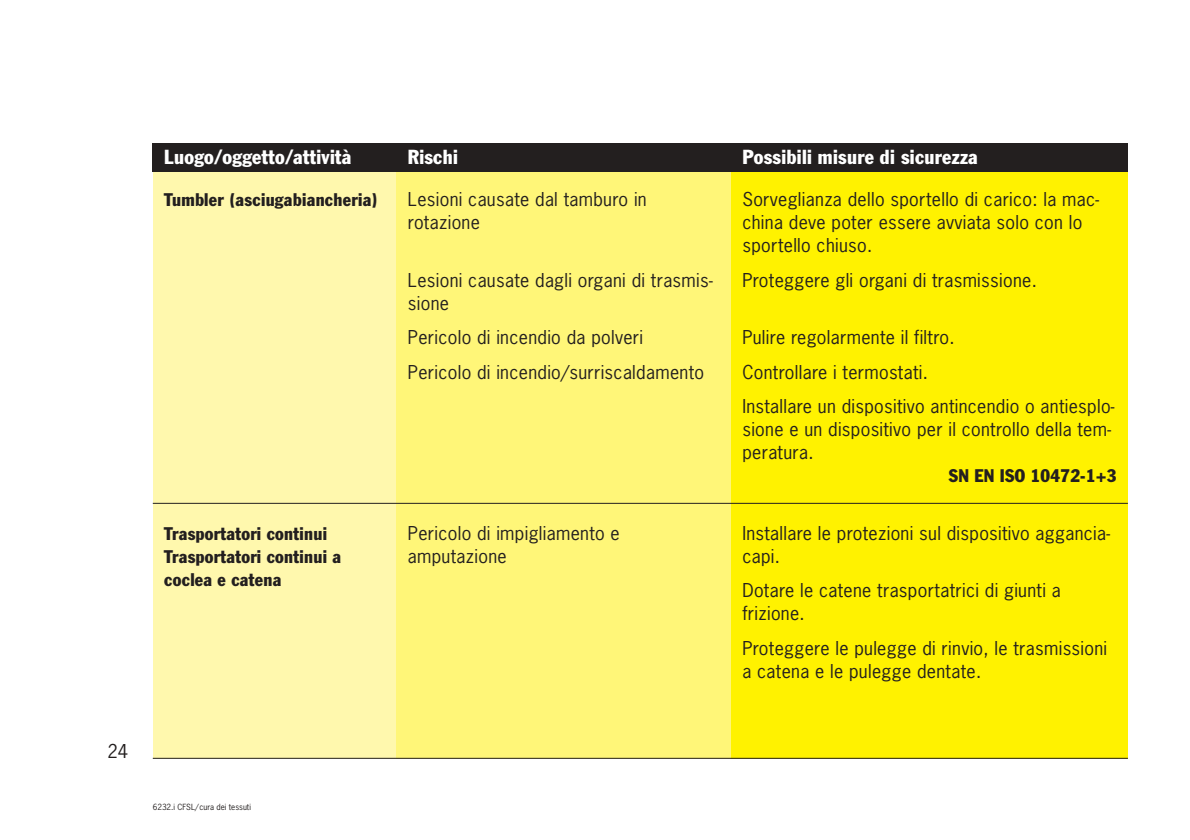
<style>
.page{position:relative;width:1190px;height:840px;background:#fff}
.page>*{position:absolute;margin:0;border:0;box-sizing:border-box;transform-origin:0 0}
.t1{font:condensed 20px "Franklin Gothic";letter-spacing:.015em;color:#fff}
.t2{font:18px/23px "News Gothic";letter-spacing:.015em;color:#231f1f}
.t3{font:condensed 18px/23px "Franklin Gothic";letter-spacing:.015em;color:#231f1f}
.t4{font:8px "News Gothic";color:#231f1f}
</style>
<div class="page">
<div style="left:153px;top:160px;width:244px;height:598px;background:#fff8ad"></div>
<div style="left:397px;top:160px;width:334px;height:598px;background:#fff678"></div>
<div style="left:731px;top:160px;width:397px;height:598px;background:#fff200"></div>
<div style="left:153px;top:143px;width:975px;height:29px;background:#231f1f"></div>
<hr style="left:153px;top:758px;width:975px;height:1px;background:#231f1f">
<hr style="left:153px;top:503px;width:975px;height:1px;background:#231f1f">
<p class="t2" style="left:107px;top:741px;width:22px">24</p>
<p class="t1" style="left:164px;top:149px;width:189px">Luogo/oggetto/attività</p>
<p class="t1" style="left:408px;top:149px;width:52px">Rischi</p>
<p class="t1" style="left:742px;top:149px;width:237px">Possibili misure di sicurezza</p>
<p class="t3" style="left:164px;top:190px;width:215px">Tumbler (asciugabiancheria)</p>
<p class="t3" style="left:164px;top:523px;width:178px">Trasportatori continui<br>Trasportatori continui a coclea e catena</p>
<p class="t2" style="left:408px;top:189px;width:240px">Lesioni causate dal tamburo in rotazione</p>
<p class="t2" style="left:408px;top:270px;width:306px">Lesioni causate dagli organi di trasmis&shy;sione</p>
<p class="t2" style="left:408px;top:322px;width:298px;line-height:34.6px">Pericolo di incendio da polveri<br>Pericolo di incendio/surriscaldamento</p>
<p class="t2" style="left:408px;top:523px;width:213px">Pericolo di impigliamento e amputazione</p>
<p class="t2" style="left:742px;top:189px;width:358px">Sorveglianza dello sportello di carico: la mac&shy;china deve poter essere avviata solo con lo sportello chiuso.</p>
<p class="t2" style="left:742px;top:270px;width:296px">Proteggere gli organi di trasmissione.</p>
<p class="t2" style="left:742px;top:322px;width:374px;line-height:34.6px">Pulire regolarmente il filtro.<br>Controllare i termostati.<br>Installare un dispositivo antincendio o antiesplo-</p>
<p class="t2" style="left:742px;top:419px;width:370px">sione e un dispositivo per il controllo della tem&shy;peratura.</p>
<p class="t3" style="left:949px;top:466px;width:169px">SN EN ISO 10472-1+3</p>
<p class="t2" style="left:742px;top:523px;width:369px">Installare le protezioni sul dispositivo aggancia&shy;capi.</p>
<p class="t2" style="left:742px;top:580px;width:320px">Dotare le catene trasportatrici di giunti a frizione.</p>
<p class="t2" style="left:742px;top:638px;width:366px">Proteggere le pulegge di rinvio, le trasmissioni a catena e le pulegge dentate.</p>
<p class="t4" style="left:153px;top:804px;width:100px">6232.i CFSL/cura dei tessuti</p>
</div>
